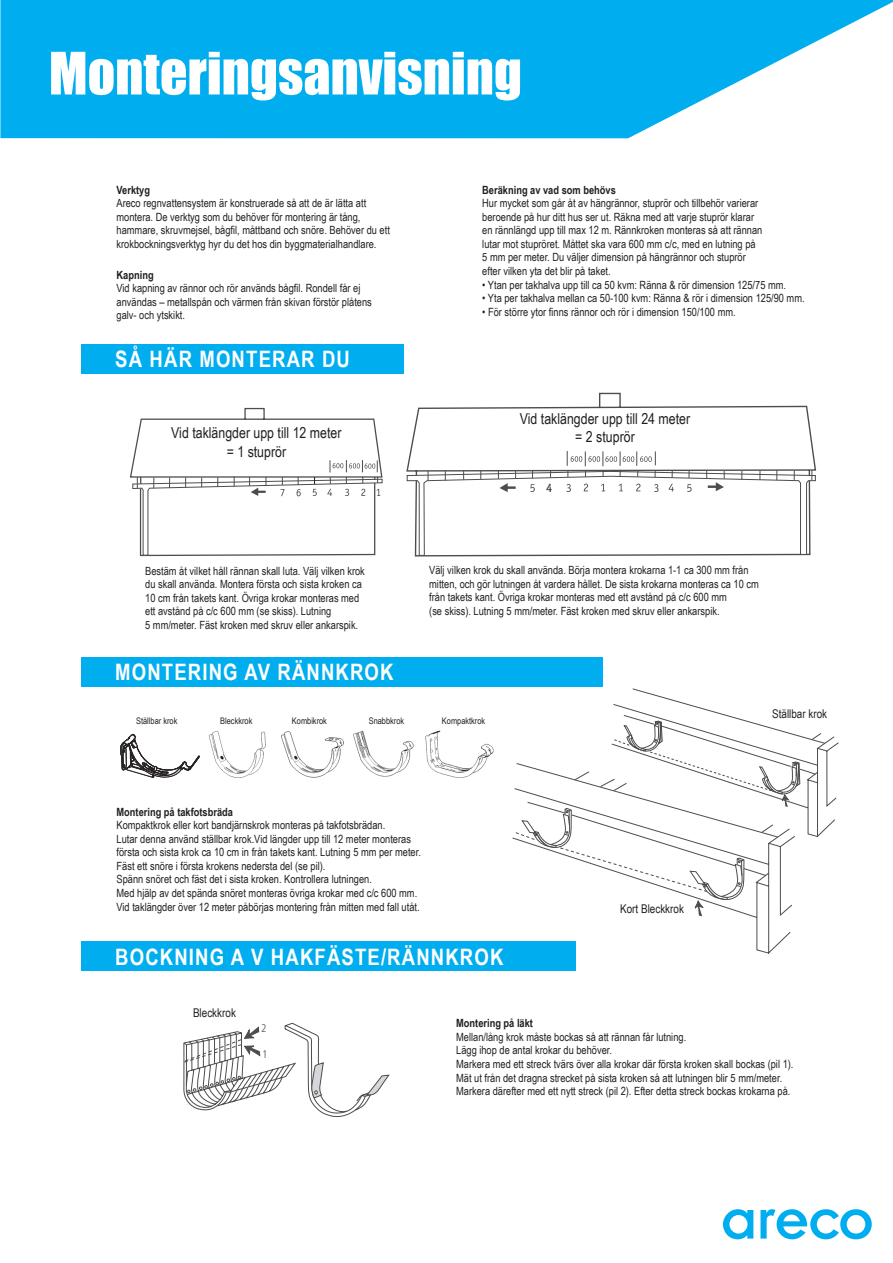
<style>
.page{position:relative;width:893px;height:1263px;background:#fff}
.page>*{position:absolute;margin:0;border:0;box-sizing:border-box;transform-origin:0 0}
.t1{font:54px "Impact";color:#fff}
.t2{font:700 22.65px "Arial Narrow";letter-spacing:.05em;color:#fff}
.t3{font:15.15px/18.1px "Arial Narrow";color:#231f20;text-align:center}
.t4{font:12px "Arial Narrow";color:#231f20}
.t5{font:300 condensed 11.85px "Frutiger";color:#4e4d4c}
.t6{font:11.25px/13.6px "Arial Narrow";color:#231f20}
.t7{font:700 11.25px "Arial Narrow";color:#231f20}
.t8{font:300 condensed 11.1px "Frutiger";color:#4e4d4c}
.t9{font:9px "Arial Narrow";color:#231f20}
</style>
<div class="page">
<svg style="left:16px;top:0;width:877px;height:138px;background:#25baf1"></svg>
<img style="left:353px;top:731px;width:61px;height:46px">
<img style="left:425px;top:731px;width:69px;height:47px">
<img style="left:208px;top:731px;width:58px;height:47px">
<img style="left:281px;top:731px;width:63px;height:47px">
<svg style="left:129px;top:407px;width:254px;height:150px"></svg>
<svg style="left:410px;top:392px;width:407px;height:165px"></svg>
<svg style="left:406px;top:451px;width:410px;height:105px"></svg>
<svg style="left:183px;top:1022px;width:207px;height:95px"></svg>
<svg style="left:512px;top:788px;width:279px;height:166px"></svg>
<svg style="left:515px;top:688px;width:324px;height:228px"></svg>
<svg style="left:121px;top:733px;width:79px;height:45px"></svg>
<div style="left:81px;top:344px;width:323px;height:30px;background:#00aeef"></div>
<div style="left:81px;top:657px;width:522px;height:29px;background:#00aeef"></div>
<div style="left:81px;top:942px;width:494px;height:29px;background:#00aeef"></div>
<div style="left:0;top:0;width:16px;height:138px;background:#00aeef"></div>
<svg style="left:723px;top:1209px;width:30px;height:30px"></svg>
<svg style="left:760px;top:1209px;width:112px;height:30px"></svg>
<h1 class="t1" style="left:49px;top:31px;width:475px">Monteringsanvisning</h1>
<p class="t7" style="left:117px;top:181px;width:35px">Verktyg</p>
<p class="t6" style="left:117px;top:196px;width:275px">Areco regnvattensystem är konstruerade så att de är lätta att montera. De verktyg som du behöver för montering är tång, hammare, skruvmejsel, bågfil, måttband och snöre. Behöver du ett krokbockningsverktyg hyr du det hos din byggmaterialhandlare.</p>
<p class="t7" style="left:117px;top:266px;width:39px">Kapning</p>
<p class="t6" style="left:117px;top:281px;width:257px">Vid kapning av rännor och rör används bågfil. Rondell får ej användas – metallspån och värmen från skivan förstör plåtens galv- och ytskikt.</p>
<h2 class="t2" style="left:115px;top:342px;width:236px">SÅ HÄR MONTERAR DU</h2>
<h3 class="t3" style="left:171px;top:423px;width:172px">Vid taklängder upp till 12 meter = 1 stuprör</h3>
<p class="t7" style="left:482px;top:181px;width:135px">Beräkning av vad som behövs</p>
<p class="t6" style="left:482px;top:196px;width:282px">Hur mycket som går åt av hängrännor, stuprör och tillbehör varierar beroende på hur ditt hus ser ut. Räkna med att varje stuprör klarar en rännlängd upp till max 12 m. Rännkroken monteras så att rännan lutar mot stupröret. Måttet ska vara 600 mm c/c, med en lutning på 5 mm per meter. Du väljer dimension på hängrännor och stuprör efter vilken yta det blir på taket.</p>
<p class="t6" style="left:482px;top:277px;width:305px">• Ytan per takhalva upp till ca 50 kvm: Ränna &amp; rör dimension 125/75 mm.</p>
<p class="t6" style="left:482px;top:291px;width:324px">• Yta per takhalva mellan ca 50-100 kvm: Ränna &amp; rör i dimension 125/90 mm.</p>
<p class="t6" style="left:482px;top:305px;width:255px">• För större ytor finns rännor och rör i dimension 150/100 mm.</p>
<h3 class="t3" style="left:520px;top:409px;width:172px">Vid taklängder upp till 24 meter = 2 stuprör</h3>
<p class="t5" style="left:546px;top:481px;width:7px">4</p>
<p class="t6" style="left:145px;top:563px;width:221px">Bestäm åt vilket håll rännan skall luta. Välj vilken krok du skall använda. Montera första och sista kroken ca 10 cm från takets kant. Övriga krokar monteras med ett avstånd på c/c 600 mm (se skiss). Lutning<br>5 mm/meter. Fäst kroken med skruv eller ankarspik.</p>
<p class="t6" style="left:429px;top:563px;width:331px">Välj vilken krok du skall använda. Börja montera krokarna 1-1 ca 300 mm från mitten, och gör lutningen åt vardera hållet. De sista krokarna monteras ca 10 cm från takets kant. Övriga krokar monteras med ett avstånd på c/c 600 mm<br>(se skiss). Lutning 5 mm/meter. Fäst kroken med skruv eller ankarspik.</p>
<h2 class="t2" style="left:115px;top:655px;width:280px">MONTERING AV RÄNNKROK</h2>
<p class="t9" style="left:136px;top:714px;width:43px">Ställbar krok</p>
<p class="t9" style="left:220px;top:714px;width:34px">Bleckkrok</p>
<p class="t9" style="left:292px;top:714px;width:37px">Kombikrok</p>
<p class="t9" style="left:369px;top:714px;width:37px">Snabbkrok</p>
<p class="t9" style="left:442px;top:714px;width:45px">Kompaktkrok</p>
<p class="t4" style="left:772px;top:705px;width:57px">Ställbar krok</p>
<p class="t7" style="left:117px;top:803px;width:118px">Montering på takfotsbräda</p>
<p class="t6" style="left:117px;top:818px;width:306px">Kompaktkrok eller kort bandjärnskrok monteras på takfotsbrädan.<br>Lutar denna använd ställbar krok.Vid längder upp till 12 meter monteras första och sista krok ca 10 cm in från takets kant. Lutning 5 mm per meter.<br>Fäst ett snöre i första krokens nedersta del (se pil).<br>Spänn snöret och fäst det i sista kroken. Kontrollera lutningen.<br>Med hjälp av det spända snöret monteras övriga krokar med c/c 600 mm.<br>Vid taklängder över 12 meter påbörjas montering från mitten med fall utåt.</p>
<h2 class="t2" style="left:115px;top:939px;width:390px">BOCKNING A V HAKFÄSTE/RÄNNKROK</h2>
<p class="t4" style="left:620px;top:900px;width:65px">Kort Bleckkrok</p>
<p class="t4" style="left:193px;top:1004px;width:44px">Bleckkrok</p>
<p class="t8" style="left:261px;top:1021px;width:7px">2</p>
<p class="t8" style="left:262px;top:1048px;width:7px">1</p>
<p class="t7" style="left:456px;top:1015px;width:78px">Montering på läkt</p>
<p class="t6" style="left:456px;top:1029px;width:339px">Mellan/lång krok måste bockas så att rännan får lutning.<br>Lägg ihop de antal krokar du behöver.<br>Markera med ett streck tvärs över alla krokar där första kroken skall bockas (pil 1).<br>Mät ut från det dragna strecket på sista kroken så att lutningen blir 5 mm/meter.<br>Markera därefter med ett nytt streck (pil 2). Efter detta streck bockas krokarna på.</p>
</div>
